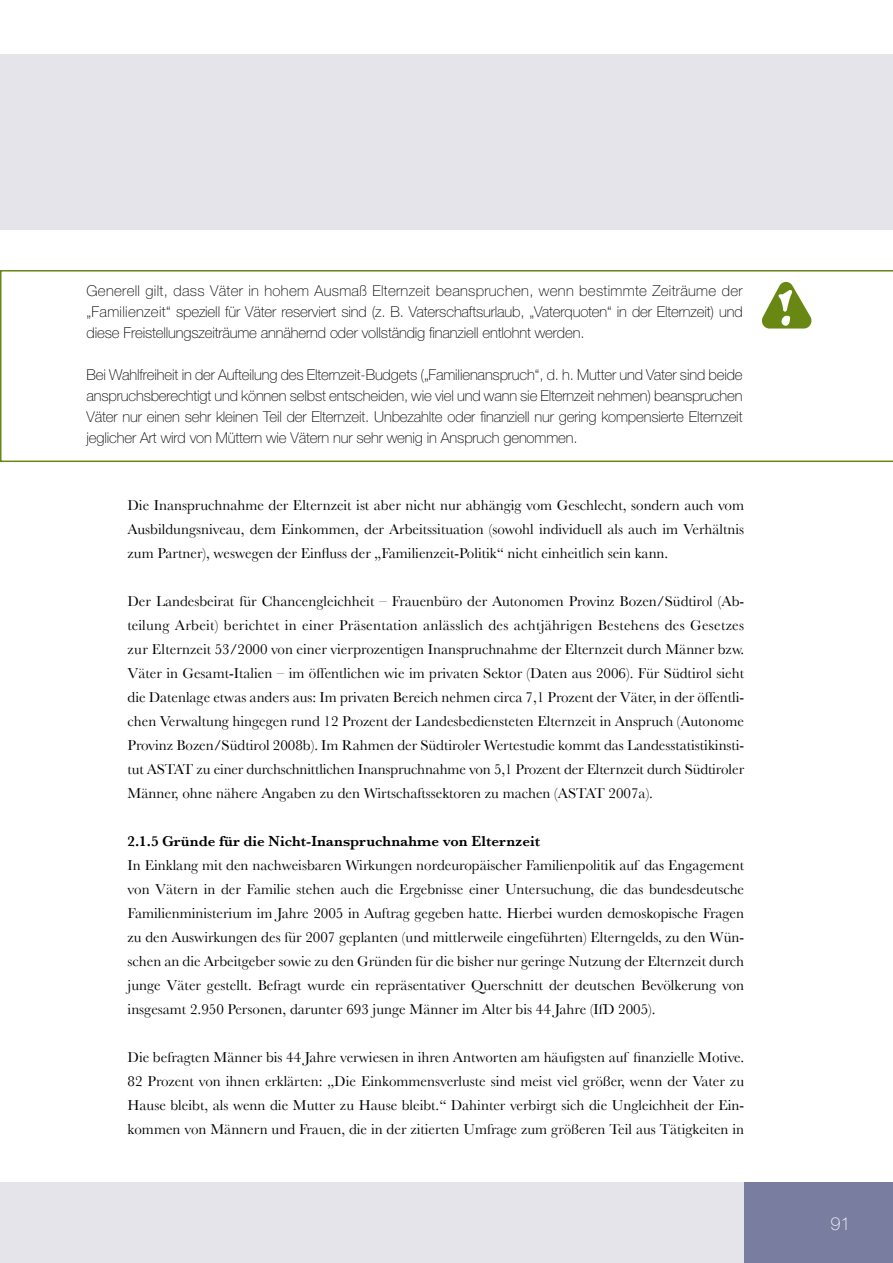
<style>
.page{position:relative;width:893px;height:1263px;background:#fff}
.page>*{position:absolute;margin:0;border:0;box-sizing:border-box;transform-origin:0 0}
.t1{font:100 18px "Helvetica Neue";color:#fff}
.t2{font:15px/24px "Baskerville";color:#000;text-align:justify}
.t3{font:100 15px/21px "Helvetica Neue";letter-spacing:-.01em;color:#000;text-align:justify}
.t4{font:600 15px "Baskerville";color:#000}
</style>
<div class="page">
<div style="left:0;top:1182px;width:744px;height:81px;background:#e5e4eb"></div>
<div style="left:744px;top:1182px;width:149px;height:81px;background:#797ea0"></div>
<div style="left:0;top:54px;width:893px;height:176px;background:#e5e4eb"></div>
<svg style="left:0;top:270px;width:893px;height:192px"></svg>
<svg style="left:762px;top:282px;width:50px;height:46px"></svg>
<p class="t3" style="left:87px;top:280px;width:658px">Generell gilt, dass Väter in hohem Ausmaß Elternzeit beanspruchen, wenn bestimmte Zeiträume der „Familienzeit“ speziell für Väter reserviert sind (z. B. Vaterschaftsurlaub, „Vaterquoten“ in der Elternzeit) und diese Freistellungszeiträume annähernd oder vollständig finanziell entlohnt werden.</p>
<p class="t3" style="left:87px;top:364px;width:658px">Bei Wahlfreiheit in der Aufteilung des Elternzeit-Budgets („Familienanspruch“, d. h. Mutter und Vater sind beide anspruchsberechtigt und können selbst entscheiden, wie viel und wann sie Elternzeit nehmen) beanspruchen Väter nur einen sehr kleinen Teil der Elternzeit. Unbezahlte oder finanziell nur gering kompensierte Elternzeit jeglicher Art wird von Müttern wie Vätern nur sehr wenig in Anspruch genommen.</p>
<p class="t2" style="left:128px;top:493px;width:618px">Die Inanspruchnahme der Elternzeit ist aber nicht nur abhängig vom Geschlecht, sondern auch vom Ausbildungsniveau, dem Einkommen, der Arbeitssituation (sowohl individuell als auch im Verhältnis zum Partner), weswegen der Einfluss der „Familienzeit-Politik“ nicht einheitlich sein kann.</p>
<p class="t2" style="left:128px;top:589px;width:618px">Der Landesbeirat für Chancengleichheit – Frauenbüro der Autonomen Provinz Bozen/Südtirol (Ab&shy;teilung Arbeit) berichtet in einer Präsentation anlässlich des achtjährigen Bestehens des Gesetzes zur Elternzeit 53/2000 von einer vierprozentigen Inanspruchnahme der Elternzeit durch Männer bzw.<br>Väter in Gesamt-Italien – im öffentlichen wie im privaten Sektor (Daten aus 2006). Für Südtirol sieht die Datenlage etwas anders aus: Im privaten Bereich nehmen circa 7,1 Prozent der Väter, in der öffentli&shy;chen Verwaltung hingegen rund 12 Prozent der Landesbediensteten Elternzeit in Anspruch (Autonome Provinz Bozen/Südtirol 2008b). Im Rahmen der Südtiroler Wertestudie kommt das Landesstatistikinsti&shy;tut ASTAT zu einer durchschnittlichen Inanspruchnahme von 5,1 Prozent der Elternzeit durch Südtiroler Männer, ohne nähere Angaben zu den Wirtschaftssektoren zu machen (ASTAT 2007a).</p>
<p class="t4" style="left:128px;top:832px;width:414px">2.1.5 Gründe für die Nicht-Inanspruchnahme von Elternzeit</p>
<p class="t2" style="left:128px;top:853px;width:618px">In Einklang mit den nachweisbaren Wirkungen nordeuropäischer Familienpolitik auf das Engagement von Vätern in der Familie stehen auch die Ergebnisse einer Untersuchung, die das bundesdeutsche Familienministerium im Jahre 2005 in Auftrag gegeben hatte. Hierbei wurden demoskopische Fragen zu den Auswirkungen des für 2007 geplanten (und mittlerweile eingeführten) Elterngelds, zu den Wün&shy;schen an die Arbeitgeber sowie zu den Gründen für die bisher nur geringe Nutzung der Elternzeit durch junge Väter gestellt. Befragt wurde ein repräsentativer Querschnitt der deutschen Bevölkerung von insgesamt 2.950 Personen, darunter 693 junge Männer im Alter bis 44 Jahre (IfD 2005).</p>
<p class="t2" style="left:128px;top:1045px;width:618px">Die befragten Männer bis 44 Jahre verwiesen in ihren Antworten am häufigsten auf finanzielle Motive.<br>82 Prozent von ihnen erklärten: „Die Einkommensverluste sind meist viel größer, wenn der Vater zu Hause bleibt, als wenn die Mutter zu Hause bleibt.“ Dahinter verbirgt sich die Ungleichheit der Ein&shy;kommen von Männern und Frauen, die in der zitierten Umfrage zum größeren Teil aus Tätigkeiten in</p>
<p class="t1" style="left:830px;top:1214px;width:22px">91</p>
</div>
